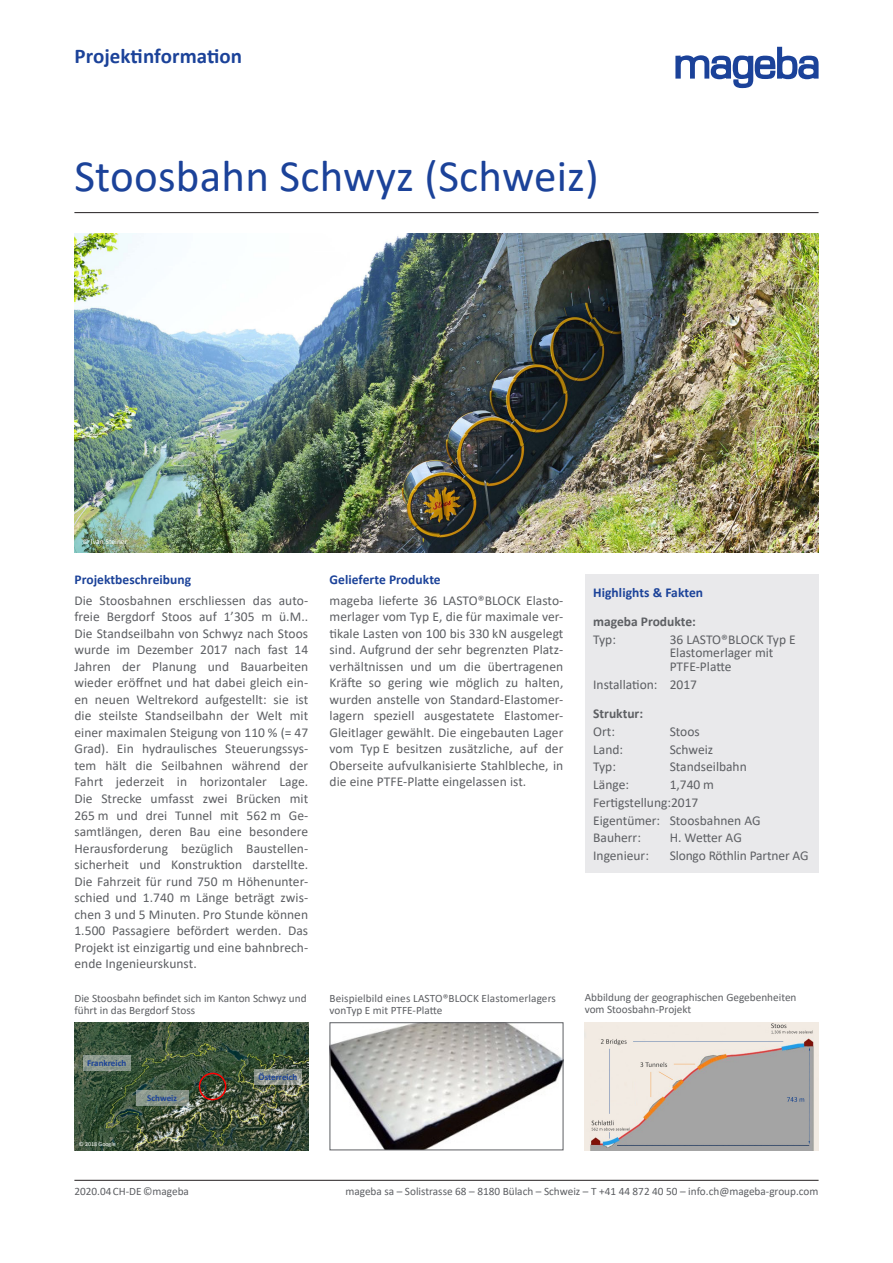
<style>
.page{position:relative;width:893px;height:1263px;background:#fff}
.page>*{position:absolute;margin:0;border:0;box-sizing:border-box;transform-origin:0 0}
.Header_top_Frontp{font:45px "Calibri";letter-spacing:.005em;color:#1b4299}
.t1{font:700 21px "Calibri";letter-spacing:.005em;color:#1b4299}
.Fliesstext{font:13.5px/16.5px "Calibri";letter-spacing:.005em;color:#5d5f63;text-align:justify}
.Aufzählung_Highlight{font:13.5px/13.5px "Calibri";color:#5d5f63}
.Title_Inhalt{font:700 13.5px "Calibri";letter-spacing:.005em;color:#1b4299}
.Highlight-Box_Aufzäh{font:700 13.5px "Calibri";color:#5d5f63}
.Bildbeschreibung{font:11.25px/12px "Calibri";color:#5d5f63}
.t2{font:700 9px "Calibri";color:#1b4299}
.Title_Inhalt-2{font:7.5px "Calibri";letter-spacing:.005em;color:#fff}
.t3{font:6px "Calibri";color:#fff}
</style>
<div class="page">
<hr style="left:74px;top:1180px;width:745px;height:1px;background:#231f20">
<hr style="left:74px;top:212px;width:745px;height:1px;background:#231f20">
<img style="left:74px;top:234px;width:745px;height:319px">
<img style="left:74px;top:1023px;width:234px;height:127px">
<img style="left:332px;top:1024px;width:229px;height:124px">
<div style="left:330px;top:1022px;width:233px;height:128px;border:1px solid #5d5f63"></div>
<img style="left:585px;top:1023px;width:234px;height:127px">
<div style="left:199px;top:1073px;width:27px;height:27px;border:2px solid #f00;border-radius:50%"></div>
<div style="left:585px;top:574px;width:234px;height:299px;background:#e9e9eb"></div>
<svg style="left:136px;top:1090px;width:52px;height:15px"></svg>
<svg style="left:254px;top:1069px;width:48px;height:15px"></svg>
<svg style="left:83px;top:1055px;width:48px;height:16px"></svg>
<svg style="left:675px;top:47px;width:144px;height:41px"></svg>
<p class="t1" style="left:74px;top:41px;width:169px">Projektinformation</p>
<p class="Header_top_Frontp" style="left:74px;top:145px;width:526px">Stoosbahn Schwyz (Schweiz)</p>
<p class="Title_Inhalt-2" style="left:83px;top:537px;width:46px">© Ivan Steiner</p>
<p class="Title_Inhalt" style="left:74px;top:570px;width:118px">Projektbeschreibung</p>
<p class="Fliesstext" style="left:74px;top:592px;width:235px">Die Stoosbahnen erschliessen das auto&shy;freie Bergdorf Stoos auf 1’305 m ü.M..<br>Die Standseilbahn von Schwyz nach Stoos wurde im Dezember 2017 nach fast 14<br>Jahren der Planung und Bauarbeiten wieder eröffnet und hat dabei gleich ein&shy;en neuen Weltrekord aufgestellt: sie ist die steilste Standseilbahn der Welt mit einer maximalen Steigung von 110 % (= 47<br>Grad). Ein hydraulisches Steuerungssys&shy;tem hält die Seilbahnen während der Fahrt jederzeit in horizontaler Lage.<br>Die Strecke umfasst zwei Brücken mit 265 m und drei Tunnel mit 562 m Ge&shy;samtlängen, deren Bau eine besondere Herausforderung bezüglich Baustellen&shy;sicherheit und Konstruktion darstellte.<br>Die Fahrzeit für rund 750 m Höhenunter&shy;schied und 1.740 m Länge beträgt zwis&shy;chen 3 und 5 Minuten. Pro Stunde können 1.500 Passagiere befördert werden. Das Projekt ist einzigartig und eine bahnbrech&shy;ende Ingenieurskunst.</p>
<p class="Title_Inhalt" style="left:330px;top:570px;width:113px">Gelieferte Produkte</p>
<p class="Fliesstext" style="left:330px;top:592px;width:235px">mageba lieferte 36 LASTO®BLOCK Elasto&shy;merlager vom Typ E, die für maximale ver&shy;tikale Lasten von 100 bis 330 kN ausgelegt sind. Aufgrund der sehr begrenzten Platz&shy;verhältnissen und um die übertragenen Kräfte so gering wie möglich zu halten, wurden anstelle von Standard-Elastomer&shy;lagern speziell ausgestatete Elastomer-Gleitlager gewählt. Die eingebauten Lager vom Typ E besitzen zusätzliche, auf der Oberseite aufvulkanisierte Stahlbleche, in die eine PTFE-Platte eingelassen ist.</p>
<p class="Title_Inhalt" style="left:593px;top:583px;width:112px">Highlights &amp; Fakten</p>
<p class="Highlight-Box_Aufzäh" style="left:593px;top:612px;width:104px">mageba Produkte:</p>
<p class="Aufzählung_Highlight" style="left:593px;top:632px;width:24px">Typ:</p>
<p class="Aufzählung_Highlight" style="left:670px;top:632px;width:128px">36 LASTO®BLOCK Typ E<br>Elastomerlager mit<br>PTFE-Platte</p>
<p class="Aufzählung_Highlight" style="left:593px;top:677px;width:105px">Installation: 2017</p>
<p class="Highlight-Box_Aufzäh" style="left:593px;top:704px;width:51px">Struktur:</p>
<p class="Aufzählung_Highlight" style="left:593px;top:724px;width:23px">Ort:</p>
<p class="Aufzählung_Highlight" style="left:670px;top:724px;width:32px">Stoos</p>
<p class="Aufzählung_Highlight" style="left:593px;top:742px;width:31px">Land:</p>
<p class="Aufzählung_Highlight" style="left:670px;top:742px;width:45px">Schweiz</p>
<p class="Aufzählung_Highlight" style="left:593px;top:760px;width:24px">Typ:</p>
<p class="Aufzählung_Highlight" style="left:670px;top:760px;width:79px">Standseilbahn</p>
<p class="Aufzählung_Highlight" style="left:593px;top:777px;width:37px">Länge:</p>
<p class="Aufzählung_Highlight" style="left:670px;top:777px;width:46px">1,740 m</p>
<p class="Aufzählung_Highlight" style="left:593px;top:795px;width:107px">Fertigstellung:2017</p>
<p class="Aufzählung_Highlight" style="left:593px;top:813px;width:169px">Eigentümer: Stoosbahnen AG</p>
<p class="Aufzählung_Highlight" style="left:593px;top:831px;width:49px">Bauherr:</p>
<p class="Aufzählung_Highlight" style="left:670px;top:831px;width:74px">H. Wetter AG</p>
<p class="Aufzählung_Highlight" style="left:593px;top:848px;width:57px">Ingenieur:</p>
<p class="Aufzählung_Highlight" style="left:670px;top:848px;width:140px">Slongo Röthlin Partner AG</p>
<p class="Bildbeschreibung" style="left:74px;top:992px;width:234px">Die Stoosbahn befindet sich im Kanton Schwyz und führt in das Bergdorf Stoss</p>
<p class="Bildbeschreibung" style="left:585px;top:991px;width:213px">Abbildung der geographischen Gegebenheiten vom Stoosbahn-Projekt</p>
<p class="Bildbeschreibung" style="left:330px;top:992px;width:228px">Beispielbild eines LASTO®BLOCK Elastomerlagers vonTyp E mit PTFE-Platte</p>
<p class="t2" style="left:87px;top:1057px;width:41px">Frankreich</p>
<p class="t3" style="left:79px;top:1140px;width:39px">© 2018 Google</p>
<p class="t3" style="left:94px;top:1140px;width:5px">2</p>
<p class="t2" style="left:147px;top:1092px;width:31px">Schweiz</p>
<p class="t2" style="left:259px;top:1071px;width:40px">Österreich</p>
<p class="Bildbeschreibung" style="left:74px;top:1185px;width:116px">2020.04 CH-DE ©mageba</p>
<p class="Bildbeschreibung" style="left:345px;top:1185px;width:475px">mageba sa – Solistrasse 68 – 8180 Bülach – Schweiz – T +41 44 872 40 50 – info.ch@mageba-group.com</p>
</div>
